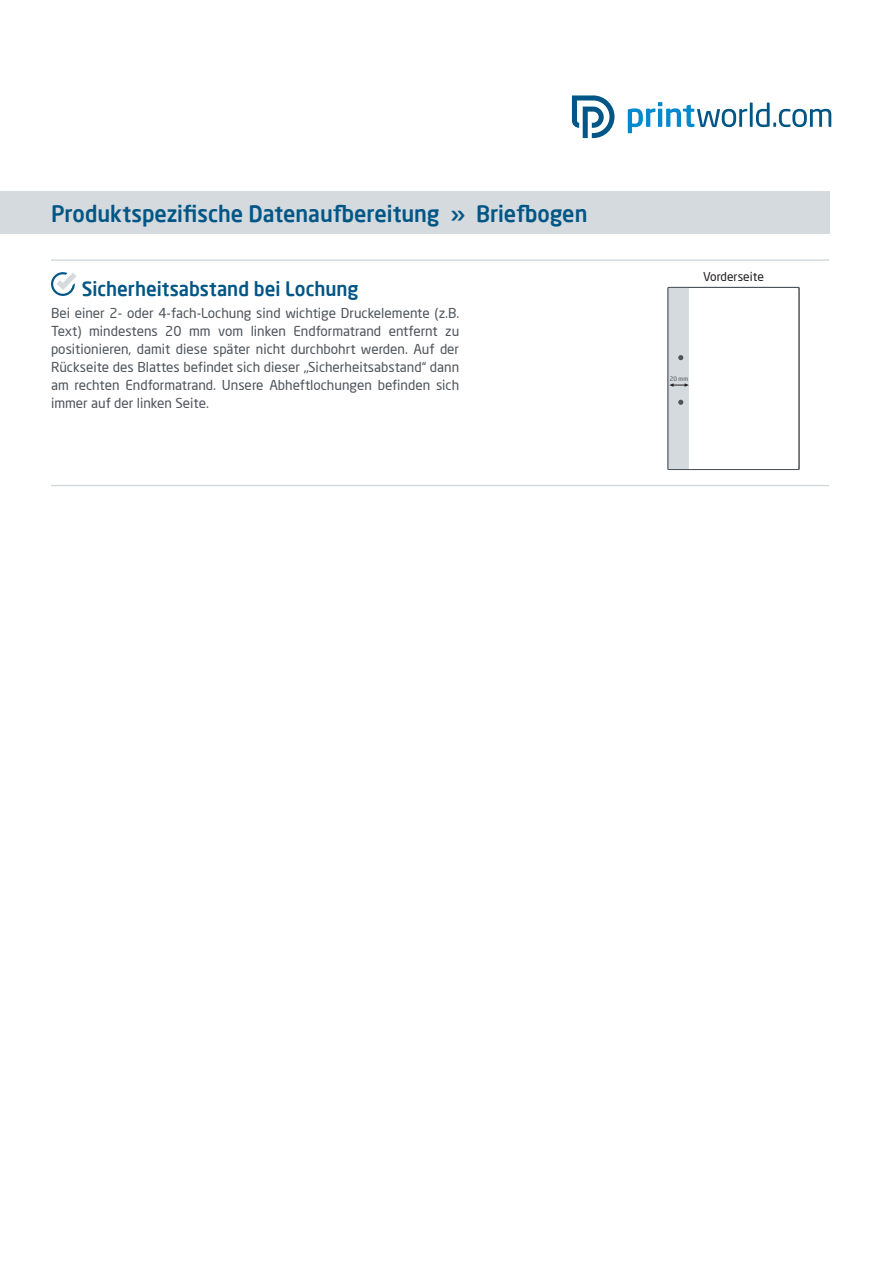
<style>
.page{position:relative;width:893px;height:1263px;background:#fff}
.page>*{position:absolute;margin:0;border:0;box-sizing:border-box;transform-origin:0 0}
.t1{font:500 22.5px "Neo Sans Pro";color:#015685;scale:.96 1}
.t2{font:500 19.5px "Neo Sans Pro";color:#015685;scale:.96 1}
.t3{font:13.5px/18px "Neo Sans Pro";color:#4d545a;text-align:justify}
.t4{font:12px "Neo Sans Pro";color:#231f20}
.t5{font:6px "Neo Sans Pro";color:#4d545a}
</style>
<div class="page">
<div style="left:0;top:191px;width:829px;height:43px;background:#d4dade"></div>
<svg style="left:628px;top:102px;width:203px;height:31px"></svg>
<svg style="left:572px;top:96px;width:42px;height:42px"></svg>
<div style="left:668px;top:287px;width:21px;height:183px;background:#d4dade;border-radius:2px"></div>
<div style="left:668px;top:287px;width:131px;height:183px;border:1px solid #4d545a"></div>
<svg style="left:678px;top:355px;width:5px;height:5px"></svg>
<svg style="left:678px;top:400px;width:5px;height:5px"></svg>
<svg style="left:669px;top:383px;width:20px;height:4px"></svg>
<svg style="left:51px;top:272px;width:25px;height:24px"></svg>
<hr style="left:51px;top:259px;width:778px;height:2px;background:#d4dade">
<hr style="left:51px;top:485px;width:778px;height:1px;background:#d4dade">
<h1 class="t1" style="left:51px;top:200px;width:560px">Produktspezifische Datenaufbereitung » Briefbogen</h1>
<h2 class="t2" style="left:82px;top:276px;width:289px">Sicherheitsabstand bei Lochung</h2>
<p class="t3" style="left:51px;top:304px;width:410px">Bei einer 2- oder 4-fach-Lochung sind wichtige Druckelemente (z.B.<br>Text) mindestens 20 mm vom linken Endformatrand entfernt zu positionieren, damit diese später nicht durchbohrt werden. Auf der Rückseite des Blattes befindet sich dieser „Sicherheitsabstand“ dann am rechten Endformatrand. Unsere Abheftlochungen befinden sich immer auf der linken Seite.</p>
<p class="t4" style="left:703px;top:270px;width:62px">Vorderseite</p>
<p class="t5" style="left:670px;top:375px;width:20px">20 mm</p>
</div>
